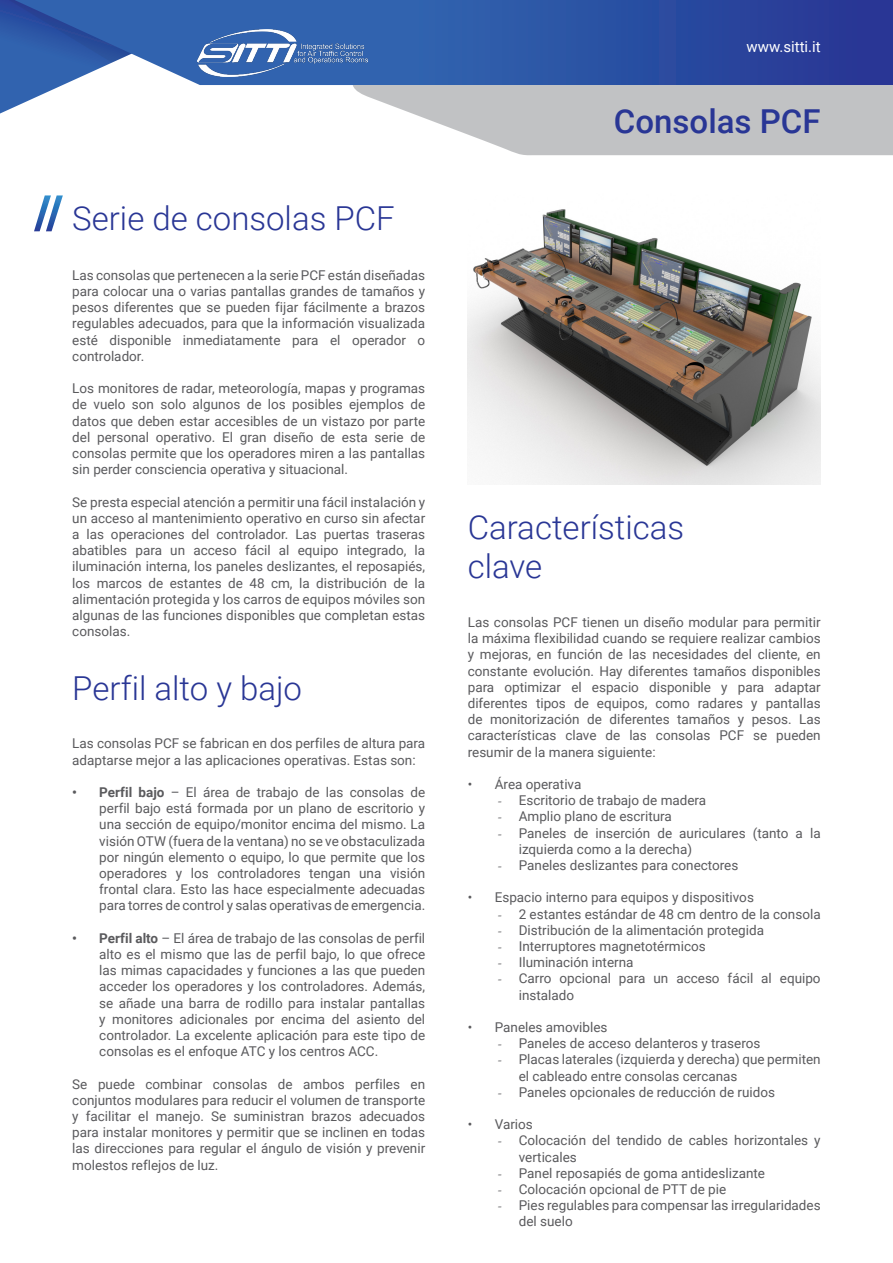
<style>
.page{position:relative;width:893px;height:1263px;background:#fff}
.page>*{position:absolute;margin:0;border:0;box-sizing:border-box;transform-origin:0 0}
.t1{font:300 33px "Roboto";color:#293695}
.t2{font:500 33px "Roboto";color:#293695}
.t3{font:15px "Roboto";color:#fff}
.t4{font:13.5px/16.2px "Roboto";color:#5a5a5d;text-align:justify}
.s1{font-weight:700}
.s2{font-family:"Minion Pro"}
</style>
<div class="page">
<svg style="left:134px;top:0;width:219px;height:85px;background:#4370b6"></svg>
<svg style="left:0;top:0;width:134px;height:114px"></svg>
<img style="left:197px;top:30px;width:156px;height:47px">
<svg style="left:353px;top:0;width:540px;height:155px;background:#7387b6"></svg>
<svg style="left:34px;top:195px;width:29px;height:36px"></svg>
<img style="left:468px;top:209px;width:353px;height:276px">
<p class="t1" style="left:72px;top:195px;width:324px">Serie de consolas PCF</p>
<p class="t4" style="left:72px;top:266px;width:354px">Las consolas que pertenecen a la serie PCF están diseñadas para colocar una o varias pantallas grandes de tamaños y pesos diferentes que se pueden fijar fácilmente a brazos regulables adecuados, para que la información visualizada esté disponible inmediatamente para el operador o controlador.</p>
<p class="t4" style="left:72px;top:380px;width:354px">Los monitores de radar, meteorología, mapas y programas de vuelo son solo algunos de los posibles ejemplos de datos que deben estar accesibles de un vistazo por parte del personal operativo. El gran diseño de esta serie de consolas permite que los operadores miren a las pantallas sin perder consciencia operativa y situacional.</p>
<p class="t4" style="left:72px;top:493px;width:354px">Se presta especial atención a permitir una fácil instalación y un acceso al mantenimiento operativo en curso sin afectar a las operaciones del controlador. Las puertas traseras abatibles para un acceso fácil al equipo integrado, la iluminación interna, los paneles deslizantes, el reposapiés, los marcos de estantes de 48 cm, la distribución de la alimentación protegida y los carros de equipos móviles son algunas de las funciones disponibles que completan estas consolas.</p>
<p class="t1" style="left:72px;top:665px;width:231px">Perfil alto y bajo</p>
<p class="t4" style="left:72px;top:735px;width:354px">Las consolas PCF se fabrican en dos perfiles de altura para adaptarse mejor a las aplicaciones operativas. Estas son:</p>
<p class="t4" style="left:99px;top:783px;width:327px;text-indent:-27px"><span class="s1">• Perfil bajo</span> – El área de trabajo de las consolas de perfil bajo está formada por un plano de escritorio y una sección de equipo/monitor encima del mismo. La visión OTW (fuera de la ventana) no se ve obstaculizada por ningún elemento o equipo, lo que permite que los operadores y los controladores tengan una visión frontal clara. Esto las hace especialmente adecuadas para torres de control y salas operativas de emergencia.</p>
<p class="t4" style="left:99px;top:929px;width:327px;text-indent:-27px"><span class="s1">• Perfil alto</span> – El área de trabajo de las consolas de perfil alto es el mismo que las de perfil bajo, lo que ofrece las mimas capacidades y funciones a las que pueden acceder los operadores y los controladores. Además, se añade una barra de rodillo para instalar pantallas y monitores adicionales por encima del asiento del controlador. La excelente aplicación para este tipo de consolas es el enfoque ATC y los centros ACC.</p>
<p class="t4" style="left:72px;top:1075px;width:354px">Se puede combinar consolas de ambos perfiles en conjuntos modulares para reducir el volumen de transporte y facilitar el manejo. Se suministran brazos adecuados para instalar monitores y permitir que se inclinen en todas las direcciones para regular el ángulo de visión y prevenir molestos reflejos de luz.</p>
<p class="t3" style="left:746px;top:36px;width:76px">www.sitti.it</p>
<p class="t2" style="left:614px;top:98px;width:208px">Consolas PCF</p>
<p class="t1" style="left:468px;top:504px;width:218px">Características</p>
<p class="t1" style="left:468px;top:543px;width:76px">clave</p>
<p class="t4" style="left:468px;top:614px;width:354px">Las consolas PCF tienen un diseño modular para permitir la máxima flexibilidad cuando se requiere realizar cambios y mejoras, en función de las necesidades del cliente, en constante evolución. Hay diferentes tamaños disponibles para optimizar el espacio disponible y para adaptar diferentes tipos de equipos, como radares y pantallas de monitorización de diferentes tamaños y pesos. Las características clave de las consolas PCF se pueden resumir de la manera siguiente:</p>
<p class="t4" style="left:468px;top:776px;width:115px">• Área operativa</p>
<p class="t4" style="left:497px;top:792px;width:210px"><span class="s2">-</span> Escritorio de trabajo de madera</p>
<p class="t4" style="left:497px;top:808px;width:176px"><span class="s2">-</span> Amplio plano de escritura</p>
<p class="t4" style="left:519px;top:824px;width:303px;text-indent:-21px"><span class="s2">-</span> Paneles de inserción de auriculares (tanto a la izquierda como a la derecha)</p>
<p class="t4" style="left:497px;top:857px;width:242px"><span class="s2">-</span> Paneles deslizantes para conectores</p>
<p class="t4" style="left:468px;top:889px;width:288px">• Espacio interno para equipos y dispositivos</p>
<p class="t4" style="left:497px;top:905px;width:325px"><span class="s2">-</span> 2 estantes estándar de 48 cm dentro de la consola</p>
<p class="t4" style="left:497px;top:921px;width:268px"><span class="s2">-</span> Distribución de la alimentación protegida</p>
<p class="t4" style="left:497px;top:938px;width:210px"><span class="s2">-</span> Interruptores magnetotérmicos</p>
<p class="t4" style="left:497px;top:954px;width:138px"><span class="s2">-</span> Iluminación interna</p>
<p class="t4" style="left:519px;top:970px;width:303px;text-indent:-21px"><span class="s2">-</span> Carro opcional para un acceso fácil al equipo instalado</p>
<p class="t4" style="left:468px;top:1019px;width:141px">• Paneles amovibles</p>
<p class="t4" style="left:497px;top:1035px;width:264px"><span class="s2">-</span> Paneles de acceso delanteros y traseros</p>
<p class="t4" style="left:519px;top:1051px;width:303px;text-indent:-21px"><span class="s2">-</span> Placas laterales (izquierda y derecha) que permiten el cableado entre consolas cercanas</p>
<p class="t4" style="left:497px;top:1083px;width:279px"><span class="s2">-</span> Paneles opcionales de reducción de ruidos</p>
<p class="t4" style="left:468px;top:1116px;width:67px">• Varios</p>
<p class="t4" style="left:519px;top:1132px;width:303px;text-indent:-21px"><span class="s2">-</span> Colocación del tendido de cables horizontales y verticales</p>
<p class="t4" style="left:497px;top:1164px;width:269px"><span class="s2">-</span> Panel reposapiés de goma antideslizante</p>
<p class="t4" style="left:497px;top:1181px;width:230px"><span class="s2">-</span> Colocación opcional de PTT de pie</p>
<p class="t4" style="left:519px;top:1197px;width:303px;text-indent:-21px"><span class="s2">-</span> Pies regulables para compensar las irregularidades del suelo</p>
</div>
